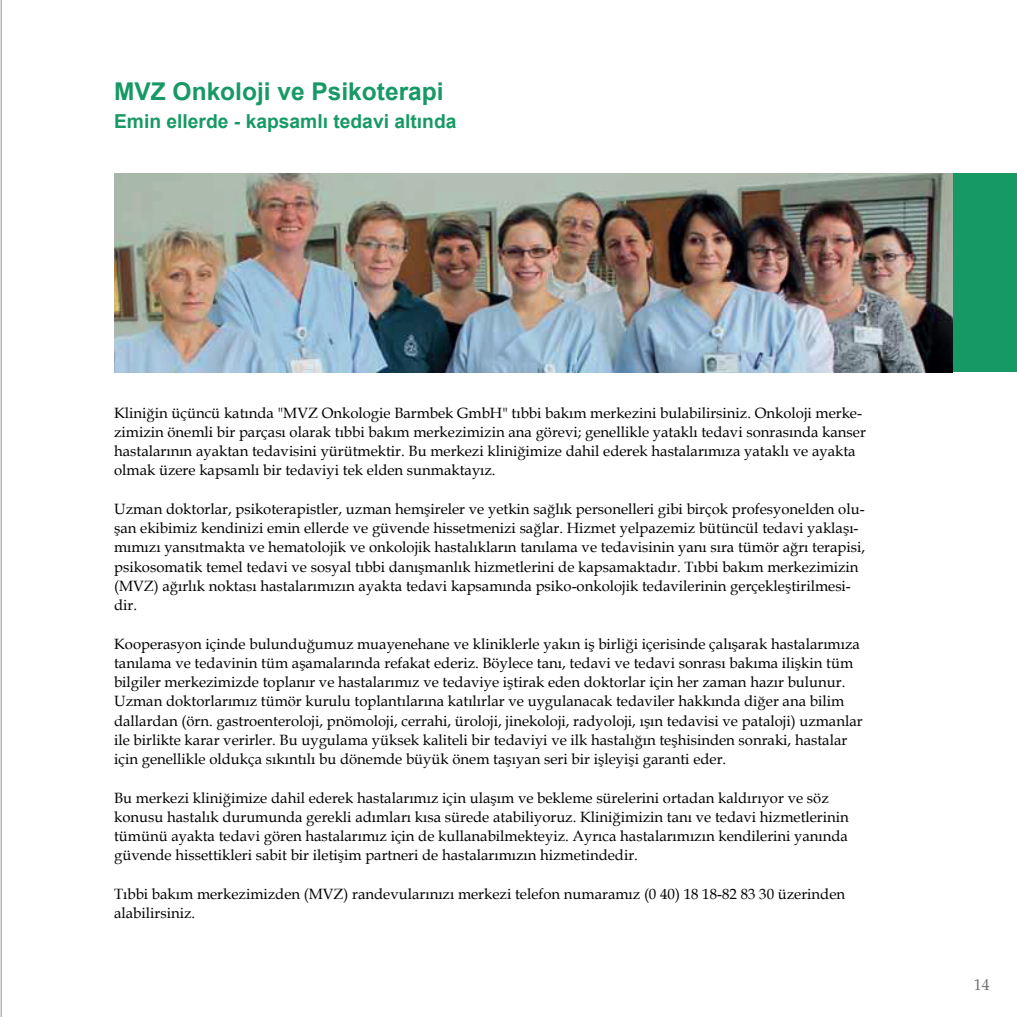
<style>
.page{position:relative;width:1017px;height:1017px;background:#fff}
.page>*{position:absolute;margin:0;border:0;box-sizing:border-box;transform-origin:0 0}
.t1{font:700 24.5px "Arial";color:#179965}
.t2{font:700 19.25px "Arial";color:#179965}
.t3{font:15.75px "Palatino LT Std";color:#6c6d70}
.t4{font:14.88px/19.2px "Book Antiqua";color:#000001}
</style>
<div class="page">
<div style="left:952px;top:174px;width:65px;height:198px;background:#179965"></div>
<img style="left:114px;top:174px;width:838px;height:198px">
<img style="left:0;top:0;width:1px;height:1017px">
<hr style="left:1px;top:0;width:1px;height:1017px;background:#919597">
<h1 class="t1" style="left:114px;top:75px;width:331px">MVZ Onkoloji ve Psikoterapi</h1>
<p class="t2" style="left:114px;top:108px;width:344px">Emin ellerde - kapsamlı tedavi altında</p>
<p class="t4" style="left:114px;top:403px;width:753px">Kliniğin üçüncü katında "MVZ Onkologie Barmbek GmbH" tıbbi bakım merkezini bulabilirsiniz. Onkoloji merke&shy;zimizin önemli bir parçası olarak tıbbi bakım merkezimizin ana görevi; genellikle yataklı tedavi sonrasında kanser hastalarının ayaktan tedavisini yürütmektir. Bu merkezi kliniğimize dahil ederek hastalarımıza yataklı ve ayakta olmak üzere kapsamlı bir tedaviyi tek elden sunmaktayız.</p>
<p class="t4" style="left:114px;top:499px;width:753px">Uzman doktorlar, psikoterapistler, uzman hemşireler ve yetkin sağlık personelleri gibi birçok profesyonelden olu&shy;şan ekibimiz kendinizi emin ellerde ve güvende hissetmenizi sağlar. Hizmet yelpazemiz bütüncül tedavi yaklaşı&shy;mımızı yansıtmakta ve hematolojik ve onkolojik hastalıkların tanılama ve tedavisinin yanı sıra tümör ağrı terapisi, psikosomatik temel tedavi ve sosyal tıbbi danışmanlık hizmetlerini de kapsamaktadır. Tıbbi bakım merkezimizin (MVZ) ağırlık noktası hastalarımızın ayakta tedavi kapsamında psiko-onkolojik tedavilerinin gerçekleştirilmesi&shy;dir.</p>
<p class="t4" style="left:114px;top:634px;width:750px">Kooperasyon içinde bulunduğumuz muayenehane ve kliniklerle yakın iş birliği içerisinde çalışarak hastalarımıza tanılama ve tedavinin tüm aşamalarında refakat ederiz. Böylece tanı, tedavi ve tedavi sonrası bakıma ilişkin tüm bilgiler merkezimizde toplanır ve hastalarımız ve tedaviye iştirak eden doktorlar için her zaman hazır bulunur.<br>Uzman doktorlarımız tümör kurulu toplantılarına katılırlar ve uygulanacak tedaviler hakkında diğer ana bilim dallardan (örn. gastroenteroloji, pnömoloji, cerrahi, üroloji, jinekoloji, radyoloji, ışın tedavisi ve pataloji) uzmanlar ile birlikte karar verirler. Bu uygulama yüksek kaliteli bir tedaviyi ve ilk hastalığın teşhisinden sonraki, hastalar için genellikle oldukça sıkıntılı bu dönemde büyük önem taşıyan seri bir işleyişi garanti eder.</p>
<p class="t4" style="left:114px;top:788px;width:736px">Bu merkezi kliniğimize dahil ederek hastalarımız için ulaşım ve bekleme sürelerini ortadan kaldırıyor ve söz konusu hastalık durumunda gerekli adımları kısa sürede atabiliyoruz. Kliniğimizin tanı ve tedavi hizmetlerinin tümünü ayakta tedavi gören hastalarımız için de kullanabilmekteyiz. Ayrıca hastalarımızın kendilerini yanında güvende hissettikleri sabit bir iletişim partneri de hastalarımızın hizmetindedir.</p>
<p class="t4" style="left:114px;top:884px;width:733px">Tıbbi bakım merkezimizden (MVZ) randevularınızı merkezi telefon numaramız (0 40) 18 18-82 83 30 üzerinden alabilirsiniz.</p>
<p class="t3" style="left:974px;top:975px;width:17px">14</p>
</div>
